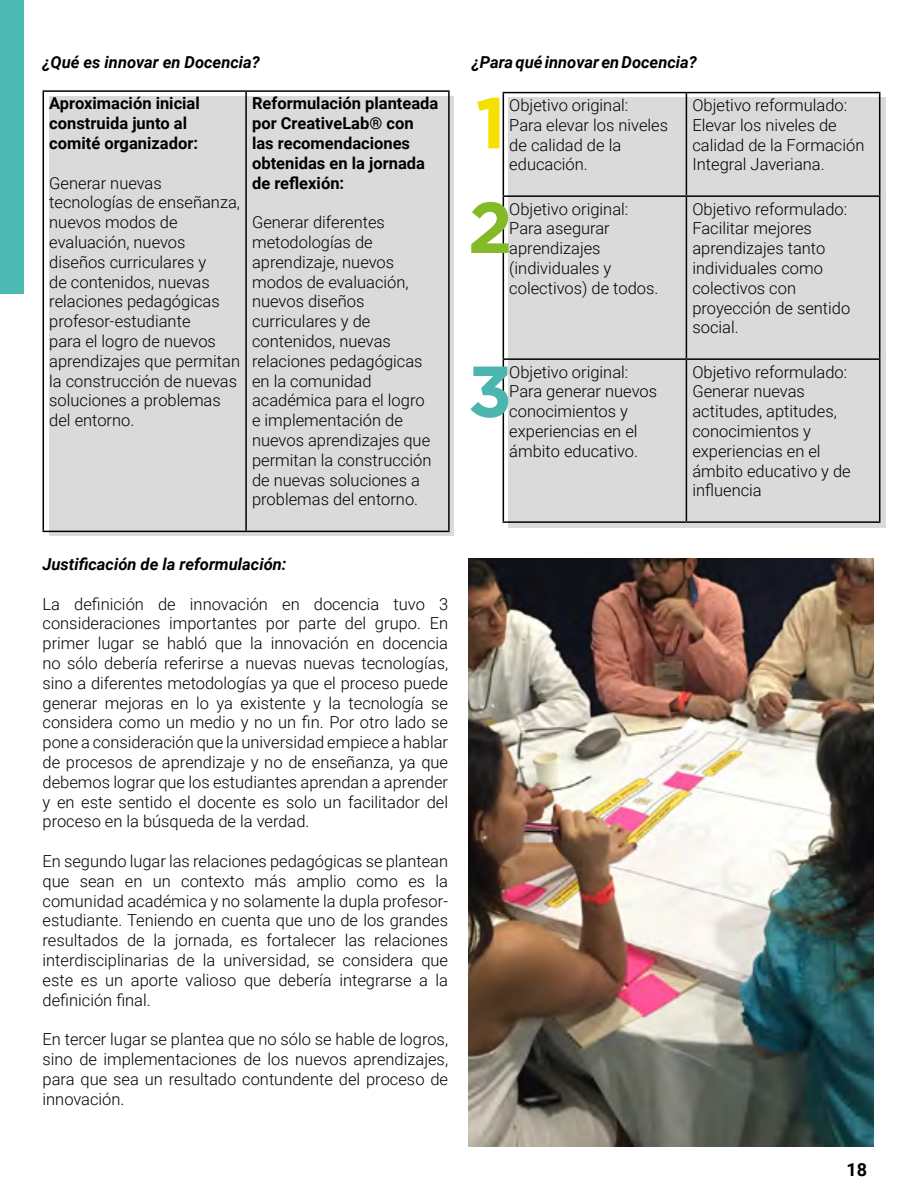
<style>
.page{position:relative;width:918px;height:1188px;background:#fff}
.page>*{position:absolute;margin:0;border:0;box-sizing:border-box;transform-origin:0 0}
.t1{font:700 72px "Gotham";color:#f5e100}
.t2{font:700 72px "Gotham";color:#84b927}
.t3{font:700 72px "Gotham";color:#4cb5b0}
.t4{font:700 18px "Roboto";color:#000}
.t5{font:300 16.5px/19.8px "Roboto";color:#000}
.t6{font:700 16.5px/19.8px "Roboto";color:#000}
.t7{font:italic 700 16.5px "Roboto";color:#000}
</style>
<div class="page">
<div style="left:0;top:0;width:24px;height:293px;background:#4db9b3"></div>
<div style="left:508px;top:97px;width:378px;height:431px;background:#dadada"></div>
<div style="left:49px;top:96px;width:404px;height:440px;background:#dadada"></div>
<hr style="left:246px;top:90px;width:204px;height:2px;background:#000">
<hr style="left:448px;top:92px;width:2px;height:439px;background:#000">
<hr style="left:246px;top:531px;width:204px;height:1px;background:#000">
<hr style="left:43px;top:90px;width:203px;height:2px;background:#000">
<hr style="left:43px;top:92px;width:1px;height:439px;background:#000">
<hr style="left:245px;top:92px;width:2px;height:439px;background:#000">
<hr style="left:43px;top:531px;width:203px;height:1px;background:#000">
<hr style="left:503px;top:92px;width:183px;height:1px;background:#000">
<hr style="left:503px;top:93px;width:1px;height:102px;background:#000">
<hr style="left:686px;top:92px;width:194px;height:1px;background:#000">
<hr style="left:686px;top:93px;width:1px;height:102px;background:#000">
<hr style="left:879px;top:93px;width:1px;height:102px;background:#000">
<hr style="left:503px;top:195px;width:183px;height:2px;background:#000">
<hr style="left:503px;top:197px;width:1px;height:161px;background:#000">
<hr style="left:686px;top:195px;width:194px;height:2px;background:#000">
<hr style="left:686px;top:197px;width:1px;height:161px;background:#000">
<hr style="left:879px;top:197px;width:1px;height:161px;background:#000">
<hr style="left:503px;top:358px;width:183px;height:2px;background:#000">
<hr style="left:503px;top:360px;width:1px;height:161px;background:#000">
<hr style="left:686px;top:358px;width:194px;height:2px;background:#000">
<hr style="left:686px;top:360px;width:1px;height:161px;background:#000">
<hr style="left:879px;top:360px;width:1px;height:161px;background:#000">
<hr style="left:503px;top:521px;width:183px;height:2px;background:#000">
<hr style="left:686px;top:521px;width:194px;height:2px;background:#000">
<img style="left:468px;top:558px;width:406px;height:589px">
<p class="t7" style="left:43px;top:50px;width:219px">¿Qué es innovar en Docencia?</p>
<p class="t7" style="left:472px;top:50px;width:226px">¿Para qué innovar en Docencia?</p>
<p class="t6" style="left:49px;top:93px;width:152px">Aproximación inicial construida junto al comité organizador:</p>
<p class="t5" style="left:49px;top:172px;width:192px">Generar nuevas tecnologías de enseñanza, nuevos modos de evaluación, nuevos diseños curriculares y<br>de contenidos, nuevas relaciones pedagógicas profesor-estudiante<br>para el logro de nuevos aprendizajes que permitan la construcción de nuevas soluciones a problemas del entorno.</p>
<p class="t6" style="left:252px;top:93px;width:188px">Reformulación planteada por CreativeLab® con las recomendaciones obtenidas en la jornada de reflexión:</p>
<p class="t5" style="left:252px;top:212px;width:181px">Generar diferentes metodologías de aprendizaje, nuevos modos de evaluación, nuevos diseños curriculares y de contenidos, nuevas relaciones pedagógicas en la comunidad académica para el logro e implementación de nuevos aprendizajes que permitan la construcción de nuevas soluciones a problemas del entorno.</p>
<p class="t7" style="left:43px;top:553px;width:245px">Justificación de la reformulación:</p>
<p class="t5" style="left:43px;top:593px;width:407px;text-align:justify">La definición de innovación en docencia tuvo 3 consideraciones importantes por parte del grupo. En primer lugar se habló que la innovación en docencia no sólo debería referirse a nuevas nuevas tecnologías, sino a diferentes metodologías ya que el proceso puede generar mejoras en lo ya existente y la tecnología se considera como un medio y no un fin. Por otro lado se pone a consideración que la universidad empiece a hablar de procesos de aprendizaje y no de enseñanza, ya que debemos lograr que los estudiantes aprendan a aprender y en este sentido el docente es solo un facilitador del proceso en la búsqueda de la verdad.</p>
<p class="t5" style="left:43px;top:851px;width:407px;text-align:justify">En segundo lugar las relaciones pedagógicas se plantean que sean en un contexto más amplio como es la comunidad académica y no solamente la dupla profesor&shy;estudiante. Teniendo en cuenta que uno de los grandes resultados de la jornada, es fortalecer las relaciones interdisciplinarias de la universidad, se considera que este es un aporte valioso que debería integrarse a la definición final.</p>
<p class="t5" style="left:43px;top:1029px;width:407px;text-align:justify">En tercer lugar se plantea que no sólo se hable de logros, sino de implementaciones de los nuevos aprendizajes, para que sea un resultado contundente del proceso de innovación.</p>
<h1 class="t1" style="left:476px;top:75px;width:32px">1</h1>
<p class="t5" style="left:509px;top:95px;width:160px">Objetivo original:<br>Para elevar los niveles de calidad de la educación.</p>
<p class="t5" style="left:692px;top:95px;width:174px">Objetivo reformulado:<br>Elevar los niveles de calidad de la Formación<br>Integral Javeriana.</p>
<p class="t5" style="left:509px;top:198px;width:151px">Objetivo original:<br>Para asegurar aprendizajes (individuales y colectivos) de todos.</p>
<p class="t5" style="left:692px;top:198px;width:159px">Objetivo reformulado:<br>Facilitar mejores aprendizajes tanto individuales como colectivos con proyección de sentido social.</p>
<p class="t5" style="left:509px;top:361px;width:149px">Objetivo original:<br>Para generar nuevos conocimientos y experiencias en el ámbito educativo.</p>
<p class="t5" style="left:692px;top:361px;width:160px">Objetivo reformulado:<br>Generar nuevas actitudes, aptitudes, conocimientos y experiencias en el ámbito educativo y de influencia</p>
<h1 class="t2" style="left:468px;top:180px;width:46px">2</h1>
<h1 class="t3" style="left:468px;top:344px;width:46px">3</h1>
<p class="t4" style="left:846px;top:1157px;width:22px">18</p>
</div>
